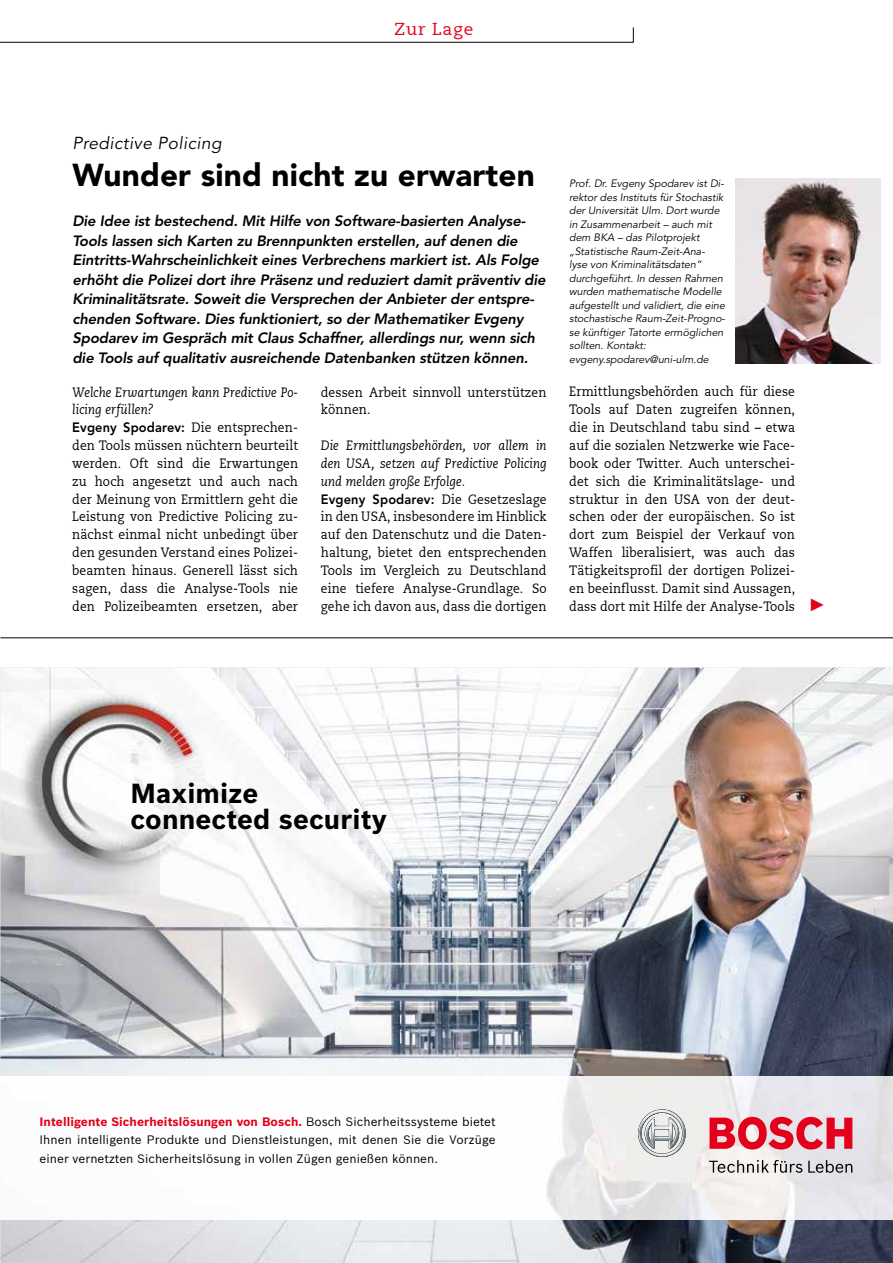
<style>
.page{position:relative;width:893px;height:1263px;background:#fff}
.page>*{position:absolute;margin:0;border:0;box-sizing:border-box;transform-origin:0 0}
.t1{font:900 31.5px "Avenir LT Std";letter-spacing:.005em;color:#000}
.t2{font:700 27px/26.1px "Bosch Sans";letter-spacing:.005em;color:#000}
.t3{font:700 18px "Arial";color:#e2001a}
.t4{font:italic 17.25px "Avenir LT Std";letter-spacing:.025em;color:#000}
.t5{font:17.25px "Caecilia LT";letter-spacing:.05em;color:#e2001a}
.t6{font:italic 800 14.85px/19.5px "Avenir LT Std";letter-spacing:-.01em;color:#000}
.t7{font:13.5px/17.9px "Caecilia LT";letter-spacing:.01em;color:#000;text-align:justify;scale:.9 1}
.t8{font:italic 13.5px/17.9px "Caecilia LT";letter-spacing:.01em;color:#000;scale:.9 1}
.t9{font:800 13.5px "Avenir LT Std";letter-spacing:.01em;color:#000;scale:.95 1}
.t10{font:12px/18.3px "Bosch Sans";letter-spacing:.005em;color:#000;text-align:justify}
.t11{font:italic 10.65px/13.5px "Avenir LT Std";color:#000}
.s1{font-family:"Caecilia LT";font-weight:400}
.s2{font-weight:700;color:#e2001a}
</style>
<div class="page">
<svg style="left:0;top:27px;width:634px;height:16px"></svg>
<img style="left:0;top:668px;width:893px;height:595px">
<img style="left:0;top:1076px;width:893px;height:143px">
<svg style="left:638px;top:1109px;width:48px;height:48px;background:#c7cac9"></svg>
<svg style="left:709px;top:1160px;width:93px;height:13px"></svg>
<svg style="left:808px;top:1160px;width:44px;height:13px"></svg>
<svg style="left:709px;top:1117px;width:143px;height:32px;background:#e45f70"></svg>
<img style="left:735px;top:178px;width:145px;height:185px">
<hr style="left:0;top:637px;width:893px;height:1px;background:#000">
<p class="t5" style="left:394px;top:19px;width:81px">Zur Lage</p>
<p class="t4" style="left:72px;top:133px;width:151px">Predictive Policing</p>
<h1 class="t1" style="left:72px;top:156px;width:464px">Wunder sind nicht zu erwarten</h1>
<p class="t6" style="left:72px;top:212px;width:475px">Die Idee ist bestechend. Mit Hilfe von Software-basierten Analyse-Tools lassen sich Karten zu Brennpunkten erstellen, auf denen die Eintritts-Wahrscheinlichkeit eines Verbrechens markiert ist. Als Folge erhöht die Polizei dort ihre Präsenz und reduziert damit präventiv die Kriminalitätsrate. Soweit die Versprechen der Anbieter der entspre&shy;chenden Software. Dies funktioniert, so der Mathematiker Evgeny Spodarev im Gespräch mit Claus Schaffner, allerdings nur, wenn sich die Tools auf qualitativ ausreichende Datenbanken stützen können.</p>
<p class="t8" style="left:72px;top:383px;width:252px">Welche Erwartungen kann Predictive Po&shy;licing erfüllen?</p>
<p class="t9" style="left:72px;top:419px;width:239px">Evgeny Spodarev: <span class="s1">Die entsprechen-</span></p>
<p class="t7" style="left:72px;top:437px;width:252px">den Tools müssen nüchtern beurteilt werden. Oft sind die Erwartungen zu hoch angesetzt und auch nach der Meinung von Ermittlern geht die Leistung von Predictive Policing zu&shy;nächst einmal nicht unbedingt über den gesunden Verstand eines Polizei&shy;beamten hinaus. Generell lässt sich sagen, dass die Analyse-Tools nie den Polizeibeamten ersetzen, aber</p>
<p class="t7" style="left:321px;top:383px;width:252px">dessen Arbeit sinnvoll unterstützen können.</p>
<p class="t8" style="left:321px;top:437px;width:252px;text-align:justify">Die Ermittlungsbehörden, vor allem in den USA, setzen auf Predictive Policing und melden große Erfolge.</p>
<p class="t9" style="left:321px;top:491px;width:239px">Evgeny Spodarev: <span class="s1">Die Gesetzeslage</span></p>
<p class="t7" style="left:321px;top:508px;width:252px">in den USA, insbesondere im Hinblick auf den Datenschutz und die Daten&shy;haltung, bietet den entsprechenden Tools im Vergleich zu Deutschland eine tiefere Analyse-Grundlage. So gehe ich davon aus, dass die dortigen</p>
<p class="t11" style="left:569px;top:177px;width:157px">Prof. Dr. Evgeny Spodarev ist Di&shy;rektor des Instituts für Stochastik der Universität Ulm. Dort wurde in Zusammenarbeit – auch mit dem BKA – das Pilotprojekt „Statistische Raum-Zeit-Ana&shy;lyse von Kriminalitätsdaten“ durchgeführt. In dessen Rahmen wurden mathematische Modelle aufgestellt und validiert, die eine stochastische Raum-Zeit-Progno&shy;se künftiger Tatorte ermöglichen sollten. Kontakt: evgeny.spodarev@uni-ulm.de</p>
<p class="t7" style="left:569px;top:383px;width:252px">Ermittlungsbehörden auch für diese Tools auf Daten zugreifen können, die in Deutschland tabu sind – etwa auf die sozialen Netzwerke wie Face&shy;book oder Twitter. Auch unterschei&shy;det sich die Kriminalitätslage- und struktur in den USA von der deut&shy;schen oder der europäischen. So ist dort zum Beispiel der Verkauf von Waffen liberalisiert, was auch das Tätigkeitsprofil der dortigen Polizei&shy;en beeinflusst. Damit sind Aussagen, dass dort mit Hilfe der Analyse-Tools</p>
<h3 class="t3" style="left:808px;top:592px;width:19px">►</h3>
<h2 class="t2" style="left:130px;top:779px;width:258px">Maximize connected security</h2>
<p class="t10" style="left:40px;top:1112px;width:458px"><span class="s2">Intelligente Sicherheitslösungen von Bosch.</span> Bosch Sicherheitssysteme bietet Ihnen intelligente Produkte und Dienstleistungen, mit denen Sie die Vorzüge einer vernetzten Sicherheitslösung in vollen Zügen genießen können.</p>
</div>
